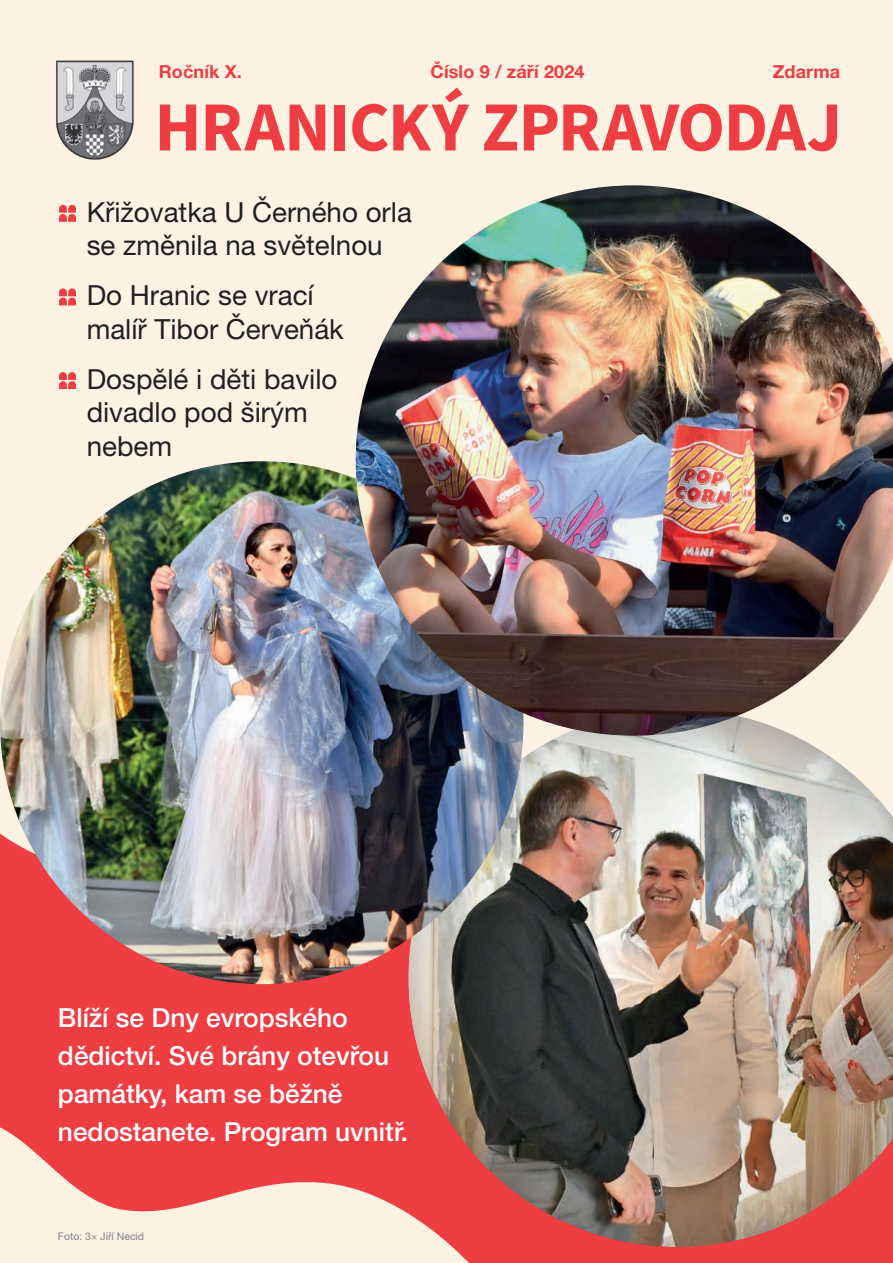
<style>
.page{position:relative;width:893px;height:1263px;background:#fef2e3}
.page>*{position:absolute;margin:0;border:0;box-sizing:border-box;transform-origin:0 0}
.t1{font:70.5px "Source Sans Variable";letter-spacing:-.02em;color:#ee3d43}
.t2{font:27.75px/33.3px "Helvetica Neue LT Pro";color:#231f20}
.t3{font:500 26.25px/38px "Helvetica Neue LT Pro";color:#fff}
.t4{font:700 18px "Helvetica Neue LT Pro";letter-spacing:.01em;color:#ee3d43}
.t5{font:10.5px "Helvetica Neue LT Pro";color:#808285}
</style>
<div class="page">
<svg style="left:0;top:739px;width:893px;height:524px;fill:#ee3d43"></svg>
<div style="left:406px;top:707px;width:487px;height:540px;background:#231f20;opacity:.3"></div>
<svg style="left:59px;top:205px;width:17px;height:17px"></svg>
<svg style="left:59px;top:288px;width:17px;height:17px"></svg>
<svg style="left:59px;top:372px;width:17px;height:17px"></svg>
<img style="left:0;top:461px;width:523px;height:523px;border-radius:262px">
<img style="left:356px;top:185px;width:537px;height:551px">
<img style="left:56px;top:60px;width:78px;height:100px">
<p class="t4" style="left:431px;top:60px;width:155px">Číslo 9 / září 2024</p>
<p class="t4" style="left:773px;top:60px;width:69px">Zdarma</p>
<h1 class="t1" style="left:155px;top:84px;width:689px">HRANICKÝ ZPRAVODAJ</h1>
<p class="t4" style="left:159px;top:60px;width:85px">Ročník X.</p>
<p class="t2" style="left:87px;top:195px;width:327px">Křižovatka U Černého orla se změnila na světelnou</p>
<p class="t2" style="left:87px;top:279px;width:258px">Do Hranic se vrací malíř Tibor Červeňák</p>
<p class="t2" style="left:87px;top:362px;width:252px">Dospělé i děti bavilo divadlo pod širým nebem</p>
<p class="t3" style="left:58px;top:999px;width:352px">Blíží se Dny evropského dědictví. Své brány otevřou památky, kam se běžně nedostanete. Program uvnitř.</p>
<p class="t5" style="left:58px;top:1230px;width:88px">Foto: 3× Jiří Necid</p>
</div>
